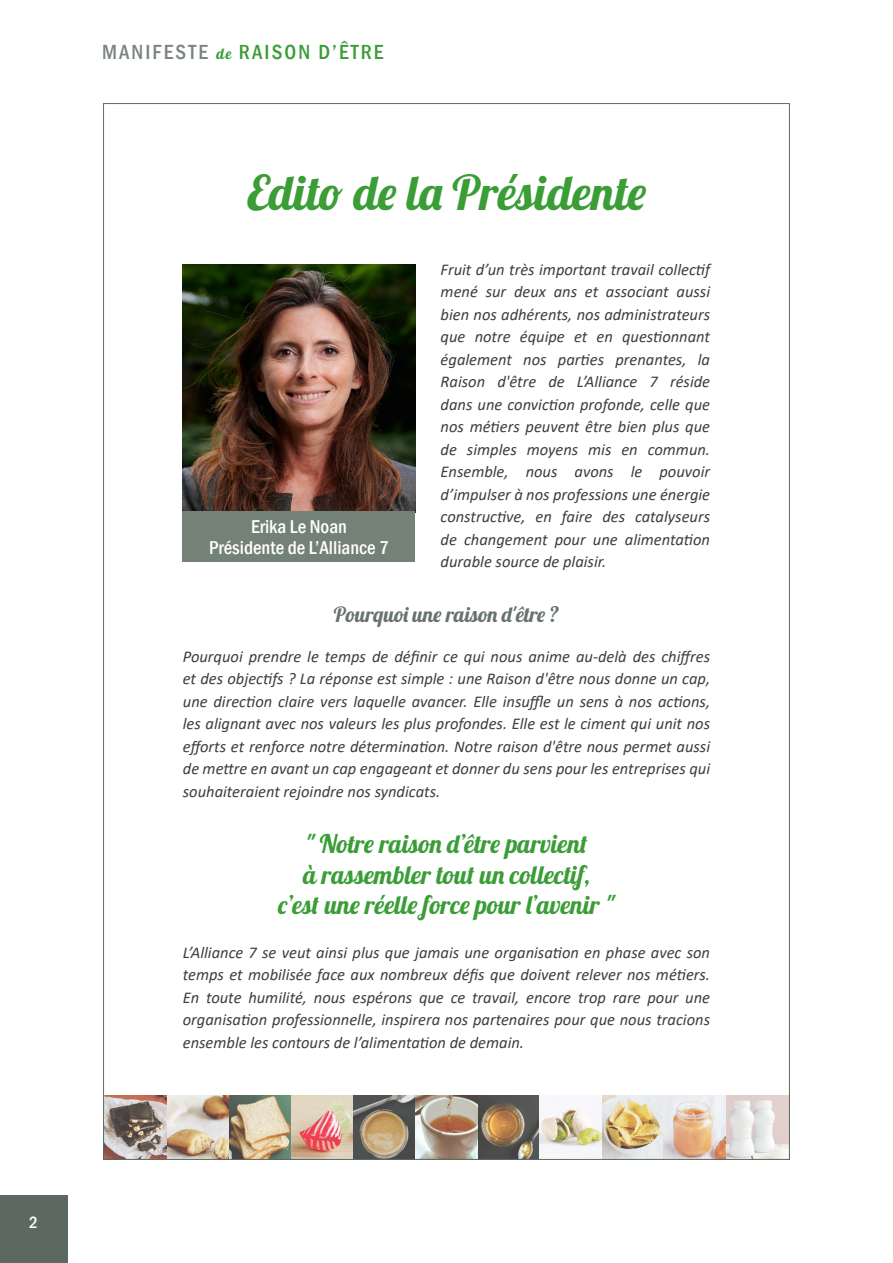
<style>
.page{position:relative;width:893px;height:1263px;background:#fff}
.page>*{position:absolute;margin:0;border:0;box-sizing:border-box;transform-origin:0 0}
.TITRE_1{font:48px "Lobster";color:#3a9d36}
.TEXTE{font:25.5px/30.6px "Lobster";color:#3a9d36;text-align:center}
.TEXTE-2{font:21px "Lobster";color:#67736d}
.t1{font:500 condensed 21px "Franklin Gothic";letter-spacing:.1em;color:#3a9d36}
.TITRE_1-2{font:500 condensed 19.05px/21.3px "Franklin Gothic";color:#fff;text-align:center}
.t2{font:500 condensed 16.8px "Franklin Gothic";color:#fff}
.TEXTE-3{font:italic 16.5px/22.5px "Calibri";color:#3e3e3f;text-align:justify}
.s1{color:#7b8480}
.s2{font-family:"Lobster";font-weight:400;font-stretch:normal;font-size:15px}
</style>
<div class="page">
<img style="left:105px;top:1096px;width:683px;height:62px">
<img style="left:183px;top:265px;width:232px;height:246px">
<div style="left:183px;top:511px;width:232px;height:51px;background:#738177"></div>
<div style="left:0;top:1196px;width:67px;height:67px;background:#5c6962"></div>
<p class="t1" style="left:102px;top:38px;width:283px"><span class="s1">MANIFESTE</span> <span class="s2">de</span> RAISON D’ÊTRE</p>
<p class="TITRE_1" style="left:247px;top:162px;width:401px">Edito de la Présidente</p>
<p class="TEXTE-3" style="left:441px;top:257px;width:271px">Fruit d’un très important travail collectif mené sur deux ans et associant aussi bien nos adhérents, nos administrateurs que notre équipe et en questionnant également nos parties prenantes, la Raison d'être de L’Alliance 7 réside dans une conviction profonde, celle que nos métiers peuvent être bien plus que de simples moyens mis en commun.<br>Ensemble, nous avons le pouvoir d’impulser à nos professions une énergie constructive, en faire des catalyseurs de changement pour une alimentation durable source de plaisir.</p>
<p class="TEXTE-2" style="left:334px;top:601px;width:227px">Pourquoi une raison d'être ?</p>
<p class="TEXTE-3" style="left:183px;top:644px;width:529px">Pourquoi prendre le temps de définir ce qui nous anime au-delà des chiffres et des objectifs ? La réponse est simple : une Raison d'être nous donne un cap, une direction claire vers laquelle avancer. Elle insuffle un sens à nos actions, les alignant avec nos valeurs les plus profondes. Elle est le ciment qui unit nos efforts et renforce notre détermination. Notre raison d'être nous permet aussi de mettre en avant un cap engageant et donner du sens pour les entreprises qui souhaiteraient rejoindre nos syndicats.</p>
<p class="TEXTE" style="left:279px;top:828px;width:337px">" Notre raison d’être parvient<br>à rassembler tout un collectif,<br>c’est une réelle force pour l’avenir "</p>
<p class="TEXTE-3" style="left:183px;top:940px;width:529px">L’Alliance 7 se veut ainsi plus que jamais une organisation en phase avec son temps et mobilisée face aux nombreux défis que doivent relever nos métiers.<br>En toute humilité, nous espérons que ce travail, encore trop rare pour une organisation professionnelle, inspirera nos partenaires pour que nous tracions ensemble les contours de l’alimentation de demain.</p>
<p class="TITRE_1-2" style="left:209px;top:515px;width:181px">Erika Le Noan<br>Présidente de L’Alliance 7</p>
<p class="t2" style="left:29px;top:1211px;width:10px">2</p>
</div>
